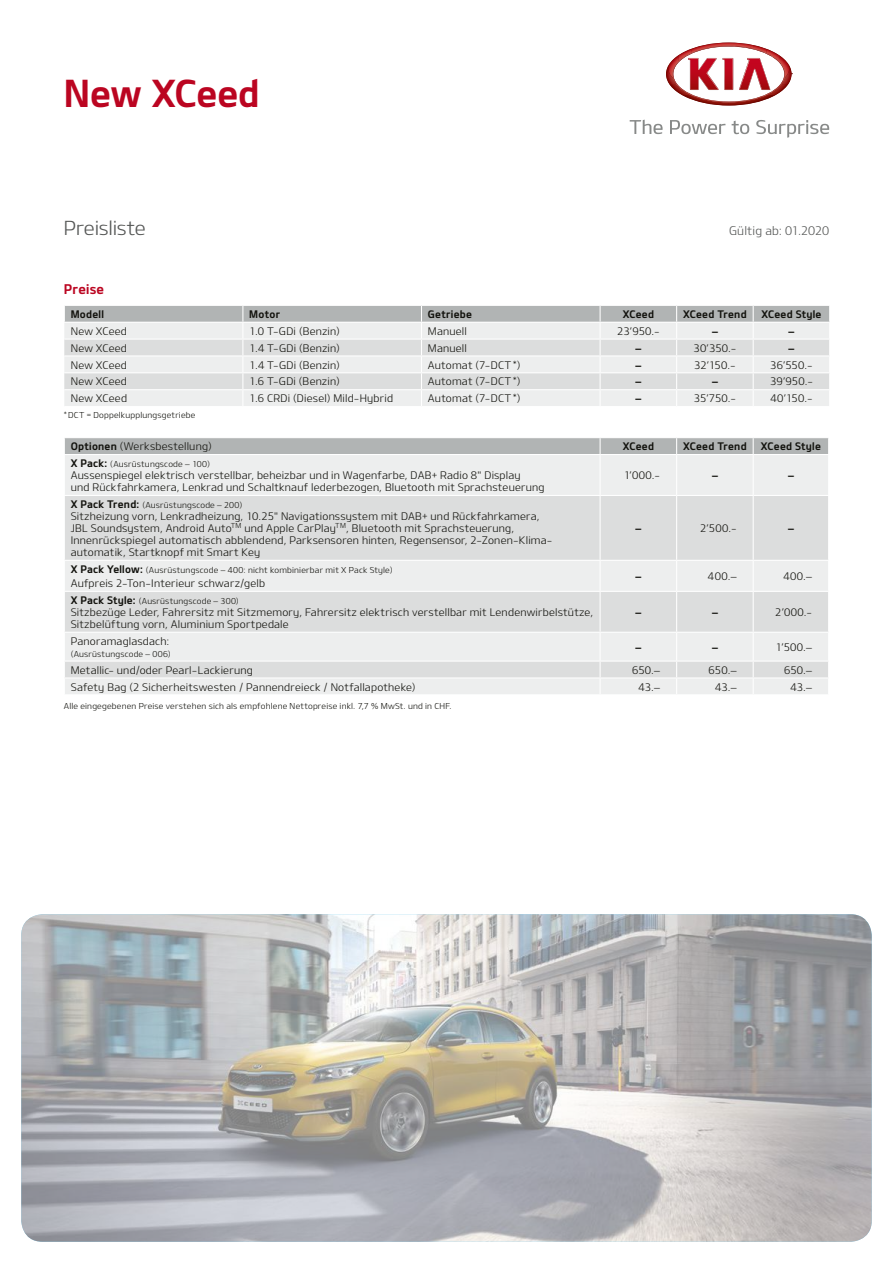
<style>
.page{position:relative;width:893px;height:1263px;background:#fff}
.page>*{position:absolute;margin:0;border:0;box-sizing:border-box;transform-origin:0 0}
.t1{font:37.5px "Design KOTFB";letter-spacing:-.005em;color:#bb0521}
.t2{font:19.5px "Design KOTFL";letter-spacing:-.01em;color:#555756}
.t3{font:13.5px "Design KOTFB";letter-spacing:.01em;color:#bb0521}
.t4{font:12px "Design KOTFL";letter-spacing:.015em;color:#555756}
.t5{font:10.5px/12px "Design KOTFL";letter-spacing:.02em;color:#12120d}
.t6{font:10.5px "Design KOTFB";letter-spacing:.025em;color:#12120d}
.t7{font:8.25px "Design KOTFL";letter-spacing:.025em;color:#12120d}
.s1{font-family:"Design KOTFB"}
.s2{font-family:"Design KOTFB";font-size:10.5px}
</style>
<div class="page">
<img style="left:21px;top:914px;width:851px;height:328px">
<svg style="left:666px;top:43px;width:126px;height:63px"></svg>
<svg style="left:630px;top:120px;width:33px;height:14px"></svg>
<svg style="left:670px;top:120px;width:55px;height:14px"></svg>
<svg style="left:732px;top:121px;width:17px;height:13px"></svg>
<svg style="left:756px;top:120px;width:73px;height:18px"></svg>
<svg style="left:64px;top:305px;width:766px;height:101px;background:#dfe0e0"></svg>
<div style="left:65px;top:455px;width:763px;height:239px;background:#edeeee"></div>
<svg style="left:65px;top:496px;width:763px;height:181px;background:#e1e2e2"></svg>
<hr style="left:600px;top:455px;width:1px;height:40px;background:#fff">
<hr style="left:676px;top:455px;width:1px;height:40px;background:#fff">
<hr style="left:753px;top:455px;width:1px;height:40px;background:#fff">
<hr style="left:64px;top:495px;width:536px;height:1px;background:#fff">
<hr style="left:600px;top:495px;width:77px;height:1px;background:#fff">
<hr style="left:600px;top:496px;width:1px;height:64px;background:#fff">
<hr style="left:677px;top:495px;width:76px;height:1px;background:#fff">
<hr style="left:676px;top:496px;width:1px;height:64px;background:#fff">
<hr style="left:753px;top:495px;width:76px;height:1px;background:#fff">
<hr style="left:753px;top:496px;width:1px;height:64px;background:#fff">
<hr style="left:600px;top:561px;width:1px;height:30px;background:#fff">
<hr style="left:676px;top:561px;width:1px;height:30px;background:#fff">
<hr style="left:753px;top:561px;width:1px;height:30px;background:#fff">
<hr style="left:600px;top:592px;width:1px;height:40px;background:#fff">
<hr style="left:676px;top:592px;width:1px;height:40px;background:#fff">
<hr style="left:753px;top:592px;width:1px;height:40px;background:#fff">
<hr style="left:64px;top:560px;width:536px;height:1px;background:#fff">
<hr style="left:600px;top:560px;width:77px;height:1px;background:#fff">
<hr style="left:677px;top:560px;width:76px;height:1px;background:#fff">
<hr style="left:753px;top:560px;width:76px;height:1px;background:#fff">
<hr style="left:64px;top:591px;width:536px;height:1px;background:#fff">
<hr style="left:600px;top:591px;width:77px;height:1px;background:#fff">
<hr style="left:677px;top:591px;width:76px;height:1px;background:#fff">
<hr style="left:753px;top:591px;width:76px;height:1px;background:#fff">
<hr style="left:64px;top:632px;width:536px;height:1px;background:#fff">
<hr style="left:600px;top:632px;width:77px;height:1px;background:#fff">
<hr style="left:677px;top:632px;width:76px;height:1px;background:#fff">
<hr style="left:753px;top:632px;width:76px;height:1px;background:#fff">
<hr style="left:64px;top:660px;width:536px;height:2px;background:#fff">
<hr style="left:600px;top:660px;width:77px;height:2px;background:#fff">
<hr style="left:677px;top:660px;width:76px;height:2px;background:#fff">
<hr style="left:753px;top:660px;width:76px;height:2px;background:#fff">
<hr style="left:64px;top:677px;width:536px;height:1px;background:#fff">
<hr style="left:600px;top:677px;width:77px;height:1px;background:#fff">
<svg style="left:600px;top:633px;width:1px;height:61px"></svg>
<hr style="left:677px;top:677px;width:76px;height:1px;background:#fff">
<svg style="left:676px;top:633px;width:1px;height:61px"></svg>
<hr style="left:753px;top:677px;width:76px;height:1px;background:#fff">
<svg style="left:753px;top:633px;width:1px;height:61px"></svg>
<div style="left:64px;top:438px;width:765px;height:16px;background:#b1b4b4"></div>
<h1 class="t1" style="left:64px;top:70px;width:197px">New XCeed</h1>
<h2 class="t2" style="left:64px;top:216px;width:83px">Preisliste</h2>
<p class="t4" style="left:729px;top:223px;width:102px">Gültig ab: 01.2020</p>
<p class="t3" style="left:64px;top:281px;width:42px">Preise</p>
<p class="t6" style="left:71px;top:307px;width:35px">Modell</p>
<p class="t6" style="left:249px;top:307px;width:32px">Motor</p>
<p class="t6" style="left:428px;top:307px;width:46px">Getriebe</p>
<p class="t6" style="left:623px;top:307px;width:33px">XCeed</p>
<p class="t6" style="left:683px;top:307px;width:65px">XCeed Trend</p>
<p class="t6" style="left:761px;top:307px;width:62px">XCeed Style</p>
<p class="t5" style="left:71px;top:325px;width:58px">New XCeed</p>
<p class="t5" style="left:249px;top:325px;width:92px">1.0 T-GDi (Benzin)</p>
<p class="t5" style="left:428px;top:325px;width:40px">Manuell</p>
<p class="t5" style="left:617px;top:325px;width:44px">23’950.-</p>
<p class="t6" style="left:712px;top:324px;width:7px">–</p>
<p class="t6" style="left:788px;top:324px;width:7px">–</p>
<p class="t5" style="left:71px;top:341px;width:58px">New XCeed</p>
<p class="t5" style="left:249px;top:341px;width:92px">1.4 T-GDi (Benzin)</p>
<p class="t5" style="left:428px;top:341px;width:40px">Manuell</p>
<p class="t6" style="left:635px;top:341px;width:7px">–</p>
<p class="t5" style="left:693px;top:341px;width:44px">30’350.-</p>
<p class="t6" style="left:788px;top:341px;width:7px">–</p>
<p class="t5" style="left:71px;top:358px;width:58px">New XCeed</p>
<p class="t5" style="left:249px;top:358px;width:92px">1.4 T-GDi (Benzin)</p>
<p class="t5" style="left:428px;top:358px;width:94px">Automat (7-DCT *)</p>
<p class="t6" style="left:635px;top:358px;width:7px">–</p>
<p class="t5" style="left:694px;top:358px;width:43px">32’150.-</p>
<p class="t5" style="left:770px;top:358px;width:44px">36’550.-</p>
<p class="t5" style="left:71px;top:375px;width:58px">New XCeed</p>
<p class="t5" style="left:249px;top:375px;width:92px">1.6 T-GDi (Benzin)</p>
<p class="t5" style="left:428px;top:375px;width:94px">Automat (7-DCT *)</p>
<p class="t6" style="left:635px;top:375px;width:7px">–</p>
<p class="t6" style="left:712px;top:375px;width:7px">–</p>
<p class="t5" style="left:770px;top:375px;width:44px">39’950.-</p>
<p class="t5" style="left:71px;top:392px;width:58px">New XCeed</p>
<p class="t5" style="left:249px;top:392px;width:145px">1.6 CRDi (Diesel) Mild-Hybrid</p>
<p class="t5" style="left:428px;top:392px;width:94px">Automat (7-DCT *)</p>
<p class="t6" style="left:635px;top:392px;width:7px">–</p>
<p class="t5" style="left:694px;top:392px;width:44px">35’750.-</p>
<p class="t5" style="left:770px;top:392px;width:44px">40’150.-</p>
<p class="t7" style="left:64px;top:410px;width:133px">* DCT = Doppelkupplungsgetriebe</p>
<p class="t5" style="left:71px;top:440px;width:143px"><span class="s1">Optionen</span> (Werksbestellung)</p>
<p class="t6" style="left:623px;top:440px;width:33px">XCeed</p>
<p class="t6" style="left:683px;top:440px;width:65px">XCeed Trend</p>
<p class="t6" style="left:761px;top:440px;width:62px">XCeed Style</p>
<p class="t7" style="left:71px;top:459px;width:141px"><span class="s2">X Pack:</span> (Ausrüstungscode – 100)</p>
<p class="t5" style="left:71px;top:469px;width:475px">Aussenspiegel elektrisch verstellbar, beheizbar und in Wagenfarbe, DAB+ Radio 8" Display<br>und Rückfahrkamera, Lenkrad und Schaltknauf lederbezogen, Bluetooth mit Sprachsteuerung</p>
<p class="t5" style="left:624px;top:469px;width:38px">1’000.-</p>
<p class="t6" style="left:712px;top:469px;width:7px">–</p>
<p class="t6" style="left:788px;top:469px;width:7px">–</p>
<p class="t7" style="left:71px;top:500px;width:173px"><span class="s2">X Pack Trend:</span> (Ausrüstungscode – 200)</p>
<p class="t5" style="left:71px;top:510px;width:483px">Sitzheizung vorn, Lenkradheizung, 10.25" Navigationssystem mit DAB+ und Rückfahrkamera, JBL Soundsystem, Android Auto<sup>TM</sup> und Apple CarPlay<sup>TM</sup>, Bluetooth mit Sprachsteuerung, Innenrückspiegel automatisch ab blendend, Parksensoren hinten, Regensensor, 2-Zonen-Klima&shy;automatik, Startknopf mit Smart Key</p>
<p class="t6" style="left:635px;top:522px;width:7px">–</p>
<p class="t5" style="left:700px;top:522px;width:38px">2’500.-</p>
<p class="t6" style="left:788px;top:522px;width:7px">–</p>
<p class="t7" style="left:71px;top:565px;width:324px"><span class="s2">X Pack Yellow:</span> (Ausrüstungscode – 400: nicht kombinierbar mit X Pack Style)</p>
<p class="t5" style="left:71px;top:577px;width:196px">Aufpreis 2-Ton-Interieur schwarz/gelb</p>
<p class="t6" style="left:635px;top:569px;width:7px">–</p>
<p class="t5" style="left:708px;top:570px;width:30px">400.–</p>
<p class="t5" style="left:783px;top:570px;width:30px">400.–</p>
<p class="t7" style="left:71px;top:596px;width:170px"><span class="s2">X Pack Style:</span> (Ausrüstungscode – 300)</p>
<p class="t5" style="left:71px;top:606px;width:524px">Sitzbezüge Leder, Fahrersitz mit Sitzmemory, Fahrersitz elektrisch verstellbar mit Lendenwirbelstütze,<br>Sitz belüftung vorn, Aluminium Sportpedale</p>
<p class="t6" style="left:635px;top:605px;width:7px">–</p>
<p class="t6" style="left:712px;top:605px;width:7px">–</p>
<p class="t5" style="left:775px;top:606px;width:38px">2’000.-</p>
<p class="t5" style="left:71px;top:635px;width:100px">Panoramaglasdach:</p>
<p class="t7" style="left:71px;top:649px;width:102px">(Ausrüstungscode – 006)</p>
<p class="t6" style="left:635px;top:640px;width:7px">–</p>
<p class="t6" style="left:712px;top:640px;width:7px">–</p>
<p class="t5" style="left:775px;top:641px;width:38px">1’500.–</p>
<p class="t5" style="left:71px;top:663px;width:184px">Metallic- und/oder Pearl-Lackierung</p>
<p class="t5" style="left:632px;top:663px;width:29px">650.–</p>
<p class="t5" style="left:709px;top:663px;width:29px">650.–</p>
<p class="t5" style="left:784px;top:663px;width:29px">650.–</p>
<p class="t5" style="left:71px;top:680px;width:346px">Safety Bag (2 Sicherheitswesten / Pannendreieck / Notfallapotheke)</p>
<p class="t5" style="left:639px;top:680px;width:23px">43.–</p>
<p class="t5" style="left:715px;top:680px;width:23px">43.–</p>
<p class="t5" style="left:791px;top:680px;width:23px">43.–</p>
<p class="t7" style="left:64px;top:701px;width:389px">Alle eingegebenen Preise verstehen sich als empfohlene Nettopreise inkl. 7,7 % MwSt. und in CHF.</p>
</div>
